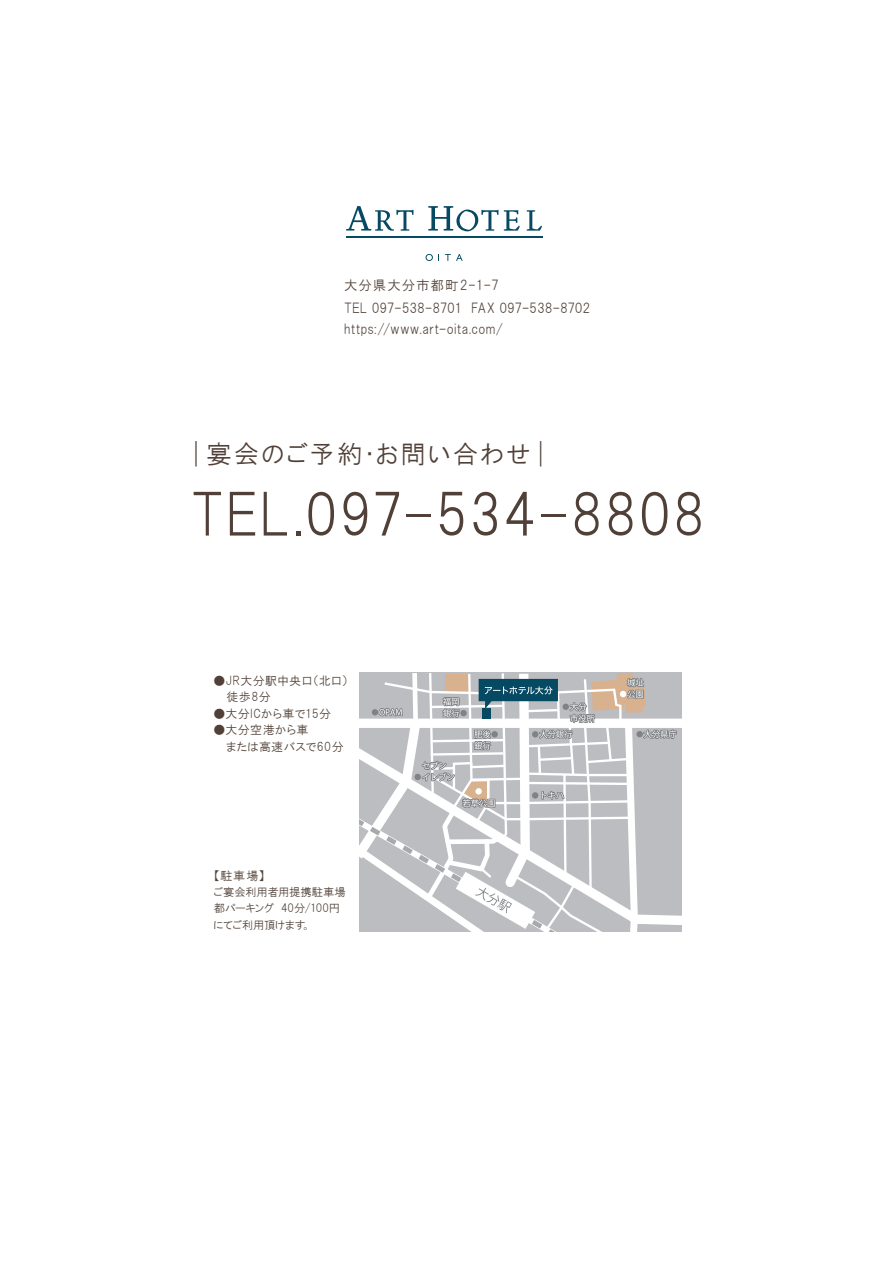
<style>
.page{position:relative;width:893px;height:1263px;background:#fff}
.page>*{position:absolute;margin:0;border:0;box-sizing:border-box;transform-origin:0 0}
.t1{font:57.45px "HGP Gothic M";letter-spacing:.01em;color:#504037}
.t2{font:25.5px "HGP Gothic M";letter-spacing:.08em;color:#504037}
.t3{font:13.5px/23.1px "HGP Gothic M";letter-spacing:-.005em;color:#504037}
.t4{font:13.5px "HGP Gothic M";letter-spacing:.015em;color:#504037}
.t5{font:12px/16.5px "HGP Gothic M";letter-spacing:.04em;color:#504037}
.t6{font:11.25px/16.5px "HGP Gothic M";letter-spacing:-.01em;color:#504037}
</style>
<div class="page">
<hr style="left:346px;top:237px;width:196px;height:1px;background:#064963">
<svg style="left:346px;top:206px;width:67px;height:25px"></svg>
<svg style="left:428px;top:206px;width:70px;height:25px"></svg>
<svg style="left:504px;top:210px;width:16px;height:21px"></svg>
<svg style="left:527px;top:210px;width:15px;height:21px"></svg>
<svg style="left:426px;top:254px;width:13px;height:7px"></svg>
<svg style="left:445px;top:254px;width:18px;height:7px"></svg>
<svg style="left:360px;top:672px;width:318px;height:260px"></svg>
<p class="t3" style="left:344px;top:274px;width:248px">大分県大分市都町2-1-7<br>TEL 097-538-8701　FAX 097-538-8702</p>
<p class="t4" style="left:344px;top:322px;width:161px">https://www.art-oita.com/</p>
<h2 class="t2" style="left:184px;top:441px;width:371px">｜宴会のご予約・お問い合わせ｜</h2>
<h1 class="t1" style="left:190px;top:486px;width:517px">TEL.097-534-8808</h1>
<p class="t5" style="left:226px;top:672px;width:123px;text-indent:-13px">●JR大分駅中央口（北口）徒歩8分</p>
<p class="t5" style="left:213px;top:705px;width:119px">●大分ICから車で15分</p>
<p class="t5" style="left:213px;top:721px;width:132px">●大分空港から車<br>　 または高速バスで60分</p>
<p class="t5" style="left:214px;top:867px;width:52px">【駐車場】</p>
<p class="t6" style="left:214px;top:883px;width:133px">ご宴会利用者用提携駐車場都パーキング　40分/100円にてご利用頂けます。</p>
</div>
